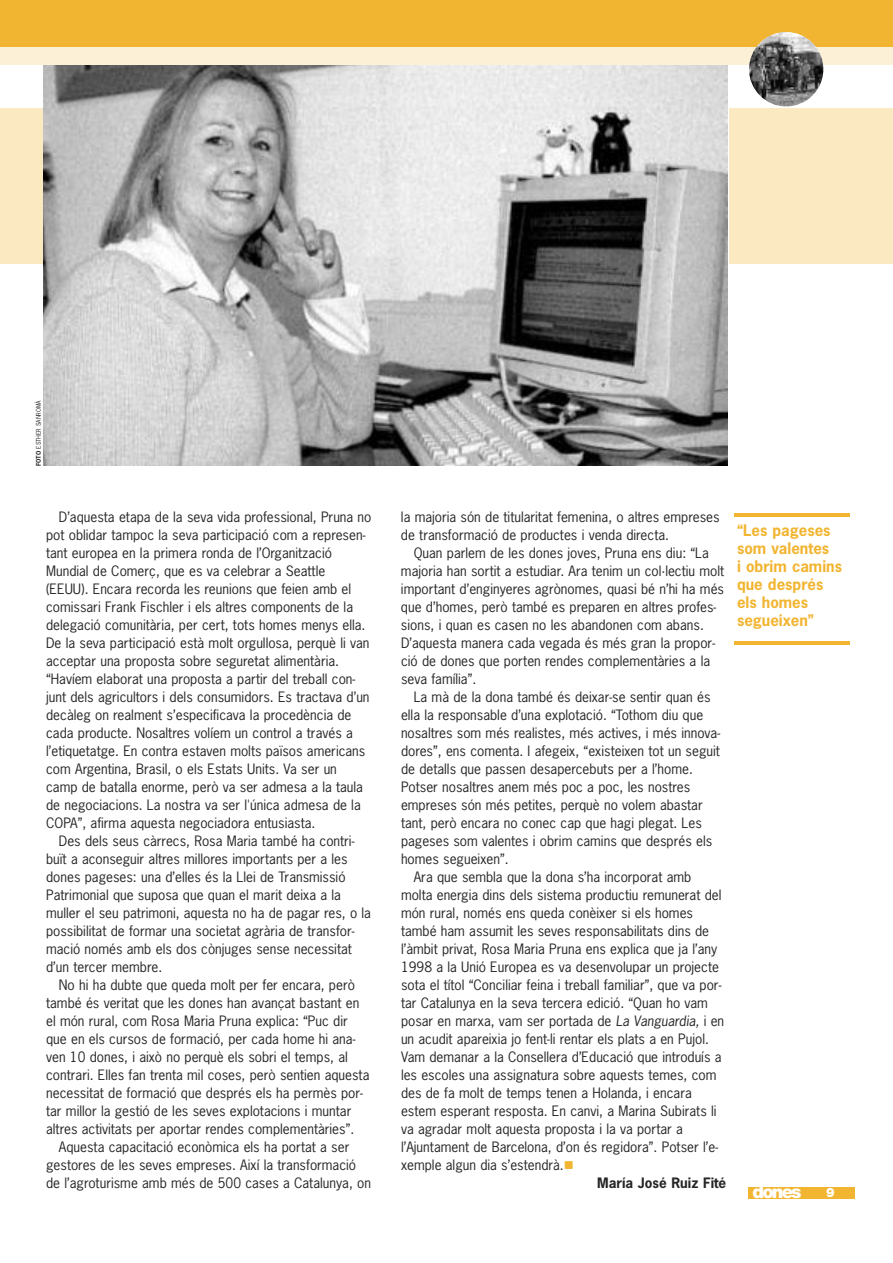
<style>
.page{position:relative;width:893px;height:1263px;background:#fff}
.page>*{position:absolute;margin:0;border:0;box-sizing:border-box;transform-origin:0 0}
.t1{font:900 18px "Helvetica Neue";letter-spacing:-.1em;color:#fff}
.t2{font:700 15px/18px "News Gothic";color:#f2b531}
.t3{font:13.5px/18px "News Gothic";color:#272627}
.t4{font:700 13.5px "News Gothic";color:#272627}
.t5{font:900 12.9px "Helvetica Neue";color:#fff}
.t6{font:6px "News Gothic";color:#272627}
.s1{font-weight:700}
.s2{font-style:italic}
.s3{color:#f2b531}
</style>
<div class="page">
<div style="left:0;top:108px;width:893px;height:155px;background:#fbe9c1"></div>
<div style="left:748px;top:1187px;width:106px;height:11px;background:#f2b531"></div>
<img style="left:44px;top:65px;width:684px;height:401px">
<hr style="left:734px;top:642px;width:116px;height:3px;background:#f2b531">
<hr style="left:734px;top:514px;width:116px;height:3px;background:#f2b531">
<div style="left:0;top:0;width:893px;height:65px;background:#f2b531"></div>
<div style="left:0;top:48px;width:893px;height:17px;background:#fcf0d6"></div>
<img style="left:749px;top:32px;width:74px;height:74px;border-radius:50%">
<p class="t6" style="left:35px;top:466px;width:67px;rotate:-90deg"><span class="s1">FOTO</span> ESTHER SANROMÀ</p>
<p class="t3" style="left:46px;top:508px;width:327px;text-indent:13px">D’aquesta etapa de la seva vida professional, Pruna no pot oblidar tampoc la seva participació com a represen&shy;tant europea en la primera ronda de l’Organització Mundial de Comerç, que es va celebrar a Seattle<br>(EEUU). Encara recorda les reunions que feien amb el comissari Frank Fischler i els altres components de la delegació comunitària, per cert, tots homes menys ella.<br>De la seva participació està molt orgullosa, perquè li van acceptar una proposta sobre seguretat alimentària. “Havíem elaborat una proposta a partir del treball con&shy;junt dels agricultors i dels consumidors. Es tractava d’un decàleg on realment s’especificava la procedència de cada producte. Nosaltres volíem un control a través a l’etiquetatge. En contra estaven molts països americans com Argentina, Brasil, o els Estats Units. Va ser un camp de batalla enorme, però va ser admesa a la taula de negociacions. La nostra va ser l'única admesa de la COPA”, afirma aquesta negociadora entusiasta.</p>
<p class="t3" style="left:46px;top:832px;width:326px;text-indent:13px">Des dels seus càrrecs, Rosa Maria també ha contri&shy;buït a aconseguir altres millores importants per a les dones pageses: una d’elles és la Llei de Transmissió Patrimonial que suposa que quan el marit deixa a la muller el seu patrimoni, aquesta no ha de pagar res, o la possibilitat de formar una societat agrària de transfor&shy;mació només amb els dos cònjuges sense necessitat d’un tercer membre.</p>
<p class="t3" style="left:46px;top:976px;width:325px;text-indent:13px">No hi ha dubte que queda molt per fer encara, però també és veritat que les dones han avançat bastant en el món rural, com Rosa Maria Pruna explica: “Puc dir que en els cursos de formació, per cada home hi ana&shy;ven 10 dones, i això no perquè els sobri el temps, al contrari. Elles fan trenta mil coses, però sentien aquesta necessitat de formació que després els ha permès por&shy;tar millor la gestió de les seves explotacions i muntar altres activitats per aportar rendes complementàries”.</p>
<p class="t3" style="left:46px;top:1138px;width:326px;text-indent:13px">Aquesta capacitació econòmica els ha portat a ser gestores de les seves empreses. Així la transformació de l’agroturisme amb més de 500 cases a Catalunya, on</p>
<p class="t3" style="left:401px;top:508px;width:320px">la majoria són de titularitat femenina, o altres empreses de transformació de productes i venda directa.</p>
<p class="t3" style="left:401px;top:544px;width:325px;text-indent:13px">Quan parlem de les dones joves, Pruna ens diu: “La majoria han sortit a estudiar. Ara tenim un col·lectiu molt important d’enginyeres agrònomes, quasi bé n’hi ha més que d’homes, però també es preparen en altres profes&shy;sions, i quan es casen no les abandonen com abans.<br>D’aquesta manera cada vegada és més gran la propor&shy;ció de dones que porten rendes complementàries a la seva família”.</p>
<p class="t3" style="left:414px;top:688px;width:298px">La mà de la dona també és deixar-se sentir quan és</p>
<p class="t3" style="left:401px;top:706px;width:304px">ella la responsable d’una explotació. “Tothom diu que</p>
<p class="t3" style="left:401px;top:724px;width:321px">nosaltres som més realistes, més actives, i més innova-</p>
<p class="t3" style="left:401px;top:742px;width:320px">dores”, ens comenta. I afegeix, “existeixen tot un seguit</p>
<p class="t3" style="left:401px;top:760px;width:293px">de detalls que passen desapercebuts per a l’home.</p>
<p class="t3" style="left:401px;top:778px;width:291px">Potser nosaltres anem més poc a poc, les nostres</p>
<p class="t3" style="left:401px;top:796px;width:303px">empreses són més petites, perquè no volem abastar</p>
<p class="t3" style="left:401px;top:814px;width:302px">tant, però encara no conec cap que hagi plegat. Les</p>
<p class="t3" style="left:401px;top:832px;width:313px">pageses som valentes i obrim camins que després els</p>
<p class="t3" style="left:401px;top:850px;width:109px">homes segueixen”.</p>
<p class="t3" style="left:414px;top:868px;width:279px">Ara que sembla que la dona s’ha incorporat amb</p>
<p class="t3" style="left:401px;top:886px;width:322px">molta energia dins dels sistema productiu remunerat del</p>
<p class="t3" style="left:401px;top:904px;width:294px">món rural, només ens queda conèixer si els homes</p>
<p class="t3" style="left:401px;top:922px;width:310px">també ham assumit les seves responsabilitats dins de</p>
<p class="t3" style="left:401px;top:940px;width:318px">l’àmbit privat, Rosa Maria Pruna ens explica que ja l’any</p>
<p class="t3" style="left:401px;top:958px;width:320px">1998 a la Unió Europea es va desenvolupar un projecte</p>
<p class="t3" style="left:401px;top:976px;width:322px">sota el títol “Conciliar feina i treball familiar”, que va por-</p>
<p class="t3" style="left:401px;top:994px;width:308px">tar Catalunya en la seva tercera edició. “Quan ho vam</p>
<p class="t3" style="left:401px;top:1012px;width:325px">posar en marxa, vam ser portada de <span class="s2">La Vanguardia,</span> i en</p>
<p class="t3" style="left:401px;top:1030px;width:309px">un acudit apareixia jo fent-li rentar els plats a en Pujol.</p>
<p class="t3" style="left:401px;top:1048px;width:322px">Vam demanar a la Consellera d’Educació que introduís a</p>
<p class="t3" style="left:401px;top:1066px;width:317px">les escoles una assignatura sobre aquests temes, com</p>
<p class="t3" style="left:401px;top:1084px;width:292px">des de fa molt de temps tenen a Holanda, i encara</p>
<p class="t3" style="left:401px;top:1102px;width:317px">estem esperant resposta. En canvi, a Marina Subirats li</p>
<p class="t3" style="left:401px;top:1120px;width:283px">va agradar molt aquesta proposta i la va portar a</p>
<p class="t3" style="left:401px;top:1138px;width:319px">l’Ajuntament de Barcelona, d’on és regidora”. Potser l’e-</p>
<p class="t3" style="left:401px;top:1156px;width:174px">xemple algun dia s’estendrà.<span class="s3">■</span></p>
<p class="t4" style="left:597px;top:1175px;width:131px">María José Ruiz Fité</p>
<p class="t2" style="left:737px;top:522px;width:106px">“Les pageses som valentes<br>i obrim camins que després els homes segueixen”</p>
<h1 class="t1" style="left:752px;top:1185px;width:51px">dones</h1>
<p class="t5" style="left:826px;top:1188px;width:10px">9</p>
</div>
